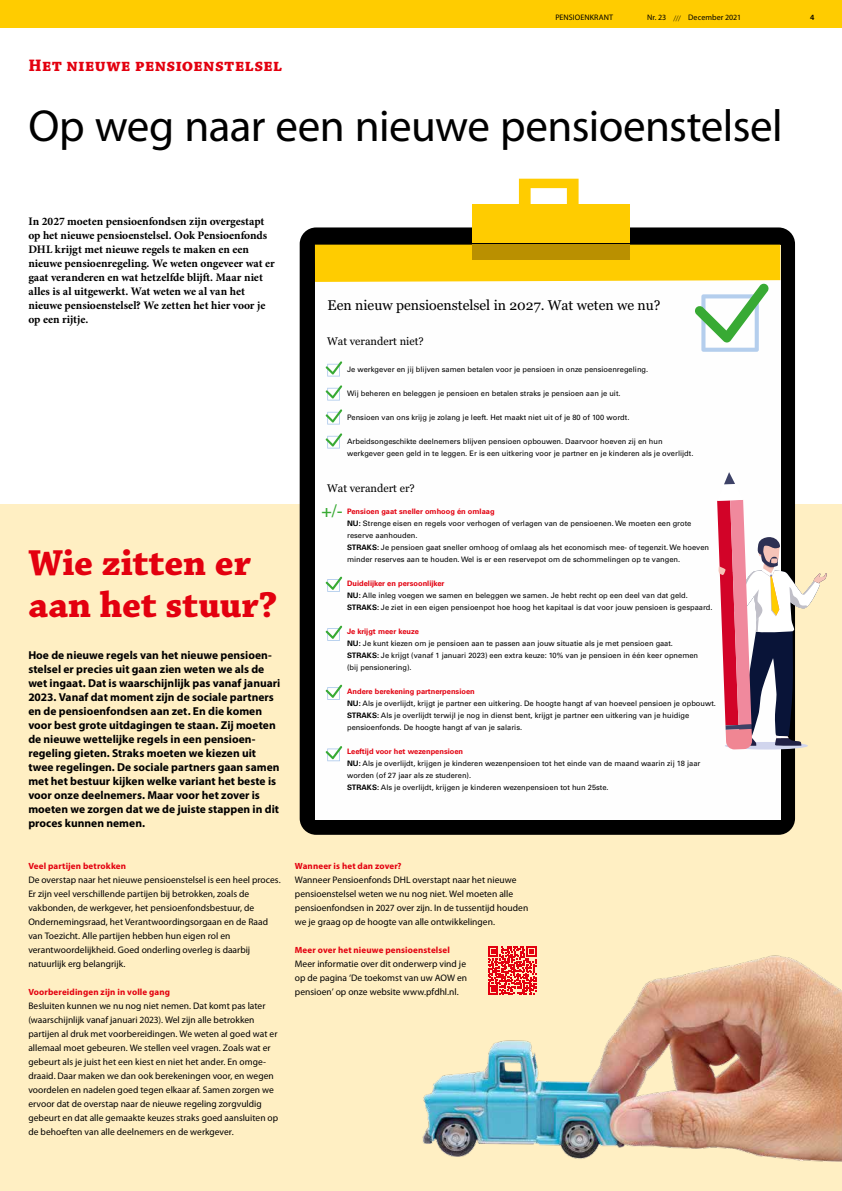
<style>
.page{position:relative;width:842px;height:1191px;background:#fff}
.page>*{position:absolute;margin:0;border:0;box-sizing:border-box;transform-origin:0 0}
.t1{font:45px "Myriad Pro";letter-spacing:-.01em;color:#000}
.t2{font:700 38px/42px "Chaparral Pro";color:#e3000f}
.t3{font:17.9px "Univers LT Std";color:#38aa34}
.t4{font:700 17.5px "Chaparral Pro";letter-spacing:.02em;color:#e3000f}
.t5{font:14px "Georgia";color:#000}
.t6{font:700 11.5px/14px "Myriad Pro";color:#000}
.t7{font:700 11.5px/14px "Minion Pro";letter-spacing:-.005em;color:#000}
.t8{font:11px "Georgia";color:#000}
.t9{font:9.5px/14px "Myriad Pro";letter-spacing:.005em;color:#000}
.t10{font:700 9px "Myriad Pro";letter-spacing:.015em;color:#e3000f}
.t11{font:8px "Myriad Pro";letter-spacing:.01em;color:#000}
.t12{font:600 8px "Myriad Pro";color:#000}
.t13{font:7.5px/12px "Univers LT Std";color:#000}
.s1{font-weight:300}
.s2{font-weight:700;color:#e3000f}
.s3{font-weight:700}
</style>
<div class="page">
<div style="left:0;top:0;width:842px;height:28px;background:#fc0"></div>
<div style="left:0;top:505px;width:842px;height:686px;background:#ffefc3"></div>
<div style="left:300px;top:227px;width:495px;height:608px;background:#000;border-radius:16px"></div>
<div style="left:315px;top:246px;width:465px;height:574px;background:#fefefe"></div>
<svg style="left:519px;top:179px;width:60px;height:25px"></svg>
<div style="left:472px;top:204px;width:158px;height:38px;background:#fc0"></div>
<div style="left:472px;top:244px;width:158px;height:16px;background:#ba9000"></div>
<svg style="left:326px;top:361px;width:16px;height:15px"></svg>
<svg style="left:326px;top:385px;width:16px;height:15px"></svg>
<svg style="left:326px;top:409px;width:16px;height:15px"></svg>
<svg style="left:326px;top:433px;width:16px;height:15px"></svg>
<svg style="left:326px;top:576px;width:16px;height:16px"></svg>
<svg style="left:326px;top:625px;width:16px;height:16px"></svg>
<svg style="left:326px;top:684px;width:16px;height:16px"></svg>
<svg style="left:326px;top:746px;width:16px;height:15px"></svg>
<svg style="left:717px;top:472px;width:110px;height:277px"></svg>
<svg style="left:315px;top:245px;width:465px;height:107px"></svg>
<img style="left:422px;top:946px;width:420px;height:216px">
<h3 class="t4" style="left:28px;top:55px;width:255px">Het nieuwe pensioenstelsel</h3>
<p class="t11" style="left:555px;top:13px;width:59px">PENSIOENKRANT</p>
<p class="t11" style="left:647px;top:13px;width:96px">Nr. 23 <span class="s1">///</span> December 2021</p>
<p class="t12" style="left:810px;top:12px;width:6px">4</p>
<h1 class="t1" style="left:28px;top:98px;width:756px">Op weg naar een nieuwe pensioenstelsel</h1>
<p class="t7" style="left:28px;top:214px;width:248px">In 2027 moeten pensioenfondsen zijn overgestapt op het nieuwe pensioenstelsel. Ook Pensioenfonds DHL krijgt met nieuwe regels te maken en een nieuwe pensioenregeling. We weten ongeveer wat er gaat veranderen en wat hetzelfde blijft. Maar niet alles is al uitgewerkt. Wat weten we al van het nieuwe pensioenstelsel? We zetten het hier voor je op een rijtje.</p>
<h2 class="t2" style="left:28px;top:543px;width:250px">Wie zitten er aan het stuur?</h2>
<p class="t6" style="left:28px;top:647px;width:253px">Hoe de nieuwe regels van het nieuwe pensioen&shy;stelsel er precies uit gaan zien weten we als de wet ingaat. Dat is waarschijnlijk pas vanaf januari 2023. Vanaf dat moment zijn de sociale partners en de pensioenfondsen aan zet. En die komen voor best grote uitdagingen te staan. Zij moeten de nieuwe wettelijke regels in een pensioen&shy;regeling gieten. Straks moeten we kiezen uit twee regelingen. De sociale partners gaan samen met het bestuur kijken welke variant het beste is voor onze deelnemers. Maar voor het zover is moeten we zorgen dat we de juiste stappen in dit proces kunnen nemen.</p>
<p class="t10" style="left:28px;top:860px;width:99px">Veel partijen betrokken</p>
<p class="t9" style="left:28px;top:872px;width:254px">De overstap naar het nieuwe pensioenstelsel is een heel proces.<br>Er zijn veel verschillende partijen bij betrokken, zoals de vakbonden, de werkgever, het pensioenfondsbestuur, de Ondernemingsraad, het Verantwoordingsorgaan en de Raad van Toezicht. Alle partijen hebben hun eigen rol en verantwoordelijkheid. Goed onderling overleg is daarbij natuurlijk erg belangrijk.</p>
<p class="t10" style="left:28px;top:986px;width:143px">Voorbereidingen zijn in volle gang</p>
<p class="t9" style="left:28px;top:998px;width:251px">Besluiten kunnen we nu nog niet nemen. Dat komt pas later (waarschijnlijk vanaf januari 2023). Wel zijn alle betrokken partijen al druk met voorbereidingen. We weten al goed wat er allemaal moet gebeuren. We stellen veel vragen. Zoals wat er gebeurt als je juist het een kiest en niet het ander. En omge&shy;draaid. Daar maken we dan ook berekeningen voor, en wegen voordelen en nadelen goed tegen elkaar af. Samen zorgen we ervoor dat de overstap naar de nieuwe regeling zorgvuldig gebeurt en dat alle gemaakte keuzes straks goed aansluiten op de behoeften van alle deelnemers en de werkgever.</p>
<h3 class="t5" style="left:328px;top:297px;width:334px">Een nieuw pensioenstelsel in 2027. Wat weten we nu?</h3>
<h3 class="t8" style="left:327px;top:335px;width:98px">Wat verandert niet?</h3>
<p class="t13" style="left:347px;top:363px;width:303px">Je werkgever en jij blijven samen betalen voor je pensioen in onze pensioenregeling.</p>
<p class="t13" style="left:347px;top:387px;width:275px">Wij beheren en beleggen je pensioen en betalen straks je pensioen aan je uit.</p>
<p class="t13" style="left:347px;top:411px;width:284px">Pensioen van ons krijg je zolang je leeft. Het maakt niet uit of je 80 of 100 wordt.</p>
<p class="t13" style="left:347px;top:435px;width:348px">Arbeidsongeschikte deelnemers blijven pensioen opbouwen. Daarvoor hoeven zij en hun werkgever geen geld in te leggen. Er is een uitkering voor je partner en je kinderen als je overlijdt.</p>
<h3 class="t8" style="left:327px;top:481px;width:89px">Wat verandert er?</h3>
<p class="t13" style="left:347px;top:505px;width:364px"><span class="s2">Pensioen gaat sneller omhoog én omlaag<br></span><span class="s3">NU:</span> Strenge eisen en regels voor verhogen of verlagen van de pensioenen. We moeten een grote reserve aanhouden.<br><span class="s3">STRAKS:</span> Je pensioen gaat sneller omhoog of omlaag als het economisch mee- of tegenzit. We hoeven minder reserves aan te houden. Wel is er een reservepot om de schommelingen op te vangen.</p>
<p class="t13" style="left:347px;top:577px;width:367px"><span class="s2">Duidelijker en persoonlijker<br></span><span class="s3">NU:</span> Alle inleg voegen we samen en beleggen we samen. Je hebt recht op een deel van dat geld.<br><span class="s3">STRAKS:</span> Je ziet in een eigen pensioenpot hoe hoog het kapitaal is dat voor jouw pensioen is gespaard.</p>
<p class="t13" style="left:347px;top:625px;width:353px"><span class="s2">Je krijgt meer keuze<br></span><span class="s3">NU:</span> Je kunt kiezen om je pensioen aan te passen aan jouw situatie als je met pensioen gaat.<br><span class="s3">STRAKS:</span> Je krijgt (vanaf 1 januari 2023) een extra keuze: 10% van je pensioen in één keer opnemen (bij pensionering).</p>
<p class="t13" style="left:347px;top:685px;width:370px"><span class="s2">Andere berekening partnerpensioen<br></span><span class="s3">NU:</span> Als je overlijdt, krijgt je partner een uitkering. De hoogte hangt af van hoeveel pensioen je opbouwt.<br><span class="s3">STRAKS:</span> Als je overlijdt terwijl je nog in dienst bent, krijgt je partner een uitkering van je huidige pensioenfonds. De hoogte hangt af van je salaris.</p>
<p class="t13" style="left:347px;top:745px;width:355px"><span class="s2">Leeftijd voor het wezenpensioen<br></span><span class="s3">NU:</span> Als je overlijdt, krijgen je kinderen wezenpensioen tot het einde van de maand waarin zij 18 jaar worden (of 27 jaar als ze studeren).<br><span class="s3">STRAKS:</span> Als je overlijdt, krijgen je kinderen wezenpensioen tot hun 25ste.</p>
<h3 class="t3" style="left:321px;top:500px;width:23px">+/-</h3>
<p class="t10" style="left:295px;top:860px;width:108px">Wanneer is het dan zover?</p>
<p class="t9" style="left:295px;top:872px;width:235px">Wanneer Pensioenfonds DHL overstapt naar het nieuwe pensioenstelsel weten we nu nog niet. Wel moeten alle pensioenfondsen in 2027 over zijn. In de tussentijd houden we je graag op de hoogte van alle ontwikkelingen.</p>
<p class="t10" style="left:295px;top:944px;width:157px">Meer over het nieuwe pensioenstelsel</p>
<p class="t9" style="left:295px;top:956px;width:174px;text-align:justify">Meer informatie over dit onderwerp vind je op de pagina ‘De toekomst van uw AOW en pensioen’ op onze website www.pfdhl.nl.</p>
</div>
